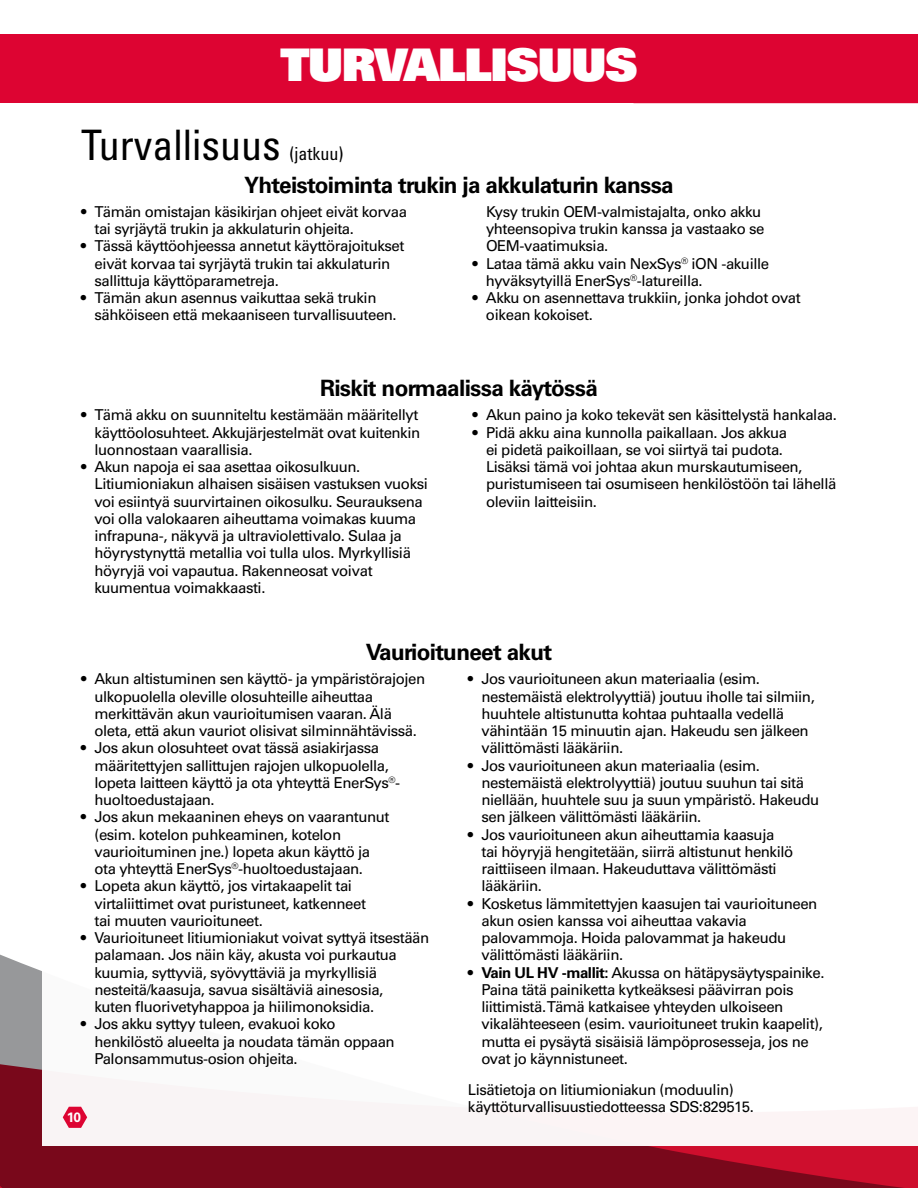
<style>
.page{position:relative;width:918px;height:1188px;background:#fff}
.page>*{position:absolute;margin:0;border:0;box-sizing:border-box;transform-origin:0 0}
.t1{font:45px "Univers LT Std X Black";letter-spacing:-.03em;color:#fff}
.t2{font:condensed 42px "Univers LT Std";color:#000}
.t3{font:700 22.5px "Univers LT Std";letter-spacing:-.03em;color:#000}
.t4{font:condensed 18px "Univers LT Std";color:#000}
.t5{font:15px/17.2px "Univers LT Std";letter-spacing:-.03em;color:#000}
.t6{font:700 13.5px "Univers LT Std";color:#fff}
.s1{font-weight:700}
</style>
<div class="page">
<svg style="left:0;top:954px;width:918px;height:234px;background:#88182b"></svg>
<div style="left:42px;top:857px;width:876px;height:289px;background:#fff"></div>
<div style="left:0;top:35px;width:918px;height:68px;background:#dd0432"></div>
<svg style="left:63px;top:1107px;width:24px;height:21px"></svg>
<h1 class="t1" style="left:280px;top:35px;width:359px">TURVALLISUUS</h1>
<h2 class="t2" style="left:81px;top:118px;width:201px">Turvallisuus</h2>
<p class="t4" style="left:289px;top:142px;width:55px">(jatkuu)</p>
<h3 class="t3" style="left:244px;top:172px;width:431px">Yhteistoiminta trukin ja akkulaturin kanssa</h3>
<p class="t5" style="left:94px;top:203px;width:314px;text-indent:-13px">• Tämän omistajan käsikirjan ohjeet eivät korvaa tai syrjäytä trukin ja akkulaturin ohjeita.</p>
<p class="t5" style="left:94px;top:238px;width:312px;text-indent:-14px">• Tässä käyttöohjeessa annetut käyttörajoitukset eivät korvaa tai syrjäytä trukin tai akkulaturin sallittuja käyttöparametreja.</p>
<p class="t5" style="left:94px;top:289px;width:304px;text-indent:-14px">• Tämän akun asennus vaikuttaa sekä trukin sähköiseen että mekaaniseen turvallisuuteen.</p>
<p class="t5" style="left:486px;top:203px;width:280px">Kysy trukin OEM-valmistajalta, onko akku yhteensopiva trukin kanssa ja vastaako se<br>OEM-vaatimuksia.</p>
<p class="t5" style="left:486px;top:255px;width:285px;text-indent:-13px">• Lataa tämä akku vain NexSys<sup>®</sup> iON -akuille hyväksytyillä EnerSys<sup>®</sup>-latureilla.</p>
<p class="t5" style="left:486px;top:289px;width:316px;text-indent:-14px">• Akku on asennettava trukkiin, jonka johdot ovat oikean kokoiset.</p>
<h3 class="t3" style="left:320px;top:375px;width:279px">Riskit normaalissa käytössä</h3>
<p class="t5" style="left:94px;top:407px;width:327px;text-indent:-14px">• Tämä akku on suunniteltu kestämään määritellyt käyttöolosuhteet. Akkujärjestelmät ovat kuitenkin luonnostaan vaarallisia.</p>
<p class="t5" style="left:94px;top:458px;width:335px;text-indent:-14px">• Akun napoja ei saa asettaa oikosulkuun.<br>Litiumioniakun alhaisen sisäisen vastuksen vuoksi voi esiintyä suurvirtainen oikosulku. Seurauksena voi olla valokaaren aiheuttama voimakas kuuma infrapuna-, näkyvä ja ultraviolettivalo. Sulaa ja höyrystynyttä metallia voi tulla ulos. Myrkyllisiä höyryjä voi vapautua. Rakenneosat voivat kuumentua voimakkaasti.</p>
<p class="t5" style="left:472px;top:407px;width:366px">• Akun paino ja koko tekevät sen käsittelystä hankalaa.</p>
<p class="t5" style="left:486px;top:424px;width:352px;text-indent:-14px">• Pidä akku aina kunnolla paikallaan. Jos akkua<br>ei pidetä paikoillaan, se voi siirtyä tai pudota.<br>Lisäksi tämä voi johtaa akun murskautumiseen, puristumiseen tai osumiseen henkilöstöön tai lähellä oleviin laitteisiin.</p>
<h3 class="t3" style="left:366px;top:639px;width:188px">Vaurioituneet akut</h3>
<p class="t5" style="left:94px;top:670px;width:332px;text-indent:-13px">• Akun altistuminen sen käyttö- ja ympäristörajojen ulkopuolella oleville olosuhteille aiheuttaa merkittävän akun vaurioitumisen vaaran. Älä oleta, että akun vauriot olisivat silminnähtävissä.</p>
<p class="t5" style="left:94px;top:739px;width:307px;text-indent:-13px">• Jos akun olosuhteet ovat tässä asiakirjassa määritettyjen sallittujen rajojen ulkopuolella, lopeta laitteen käyttö ja ota yhteyttä EnerSys<sup>®</sup>- huoltoedustajaan.</p>
<p class="t5" style="left:94px;top:808px;width:297px;text-indent:-14px">• Jos akun mekaaninen eheys on vaarantunut (esim. kotelon puhkeaminen, kotelon vaurioituminen jne.) lopeta akun käyttö ja ota yhteyttä EnerSys<sup>®</sup>-huoltoedustajaan.</p>
<p class="t5" style="left:94px;top:877px;width:273px;text-indent:-14px">• Lopeta akun käyttö, jos virtakaapelit tai virtaliittimet ovat puristuneet, katkenneet tai muuten vaurioituneet.</p>
<p class="t5" style="left:94px;top:929px;width:336px;text-indent:-14px">• Vaurioituneet litiumioniakut voivat syttyä itsestään palamaan. Jos näin käy, akusta voi purkautua kuumia, syttyviä, syövyttäviä ja myrkyllisiä nesteitä/kaasuja, savua sisältäviä ainesosia,<br>kuten fluorivetyhappoa ja hiilimonoksidia.</p>
<p class="t5" style="left:94px;top:1015px;width:302px;text-indent:-14px">• Jos akku syttyy tuleen, evakuoi koko henkilöstö alueelta ja noudata tämän oppaan<br>Palonsammutus-osion ohjeita.</p>
<p class="t5" style="left:481px;top:670px;width:335px;text-indent:-14px">• Jos vaurioituneen akun materiaalia (esim. nestemäistä elektrolyyttiä) joutuu iholle tai silmiin, huuhtele altistunutta kohtaa puhtaalla vedellä vähintään 15 minuutin ajan. Hakeudu sen jälkeen välittömästi lääkäriin.</p>
<p class="t5" style="left:481px;top:757px;width:339px;text-indent:-14px">• Jos vaurioituneen akun materiaalia (esim. nestemäistä elektrolyyttiä) joutuu suuhun tai sitä niellään, huuhtele suu ja suun ympäristö. Hakeudu sen jälkeen välittömästi lääkäriin.</p>
<p class="t5" style="left:481px;top:826px;width:313px;text-indent:-14px">• Jos vaurioituneen akun aiheuttamia kaasuja tai höyryjä hengitetään, siirrä altistunut henkilö raittiiseen ilmaan. Hakeuduttava välittömästi lääkäriin.</p>
<p class="t5" style="left:481px;top:895px;width:337px;text-indent:-14px">• Kosketus lämmitettyjen kaasujen tai vaurioituneen akun osien kanssa voi aiheuttaa vakavia palovammoja. Hoida palovammat ja hakeudu välittömästi lääkäriin.</p>
<p class="t5" style="left:481px;top:964px;width:345px;text-indent:-14px"><span class="s1">• Vain UL HV -mallit:</span> Akussa on hätäpysäytyspainike.<br>Paina tätä painiketta kytkeäksesi päävirran pois liittimistä. Tämä katkaisee yhteyden ulkoiseen vikalähteeseen (esim. vaurioituneet trukin kaapelit), mutta ei pysäytä sisäisiä lämpöprosesseja, jos ne ovat jo käynnistuneet.</p>
<p class="t5" style="left:468px;top:1081px;width:287px">Lisätietoja on litiumioniakun (moduulin) käyttöturvallisuustiedotteessa SDS:829515.</p>
<p class="t6" style="left:67px;top:1110px;width:16px">10</p>
</div>
